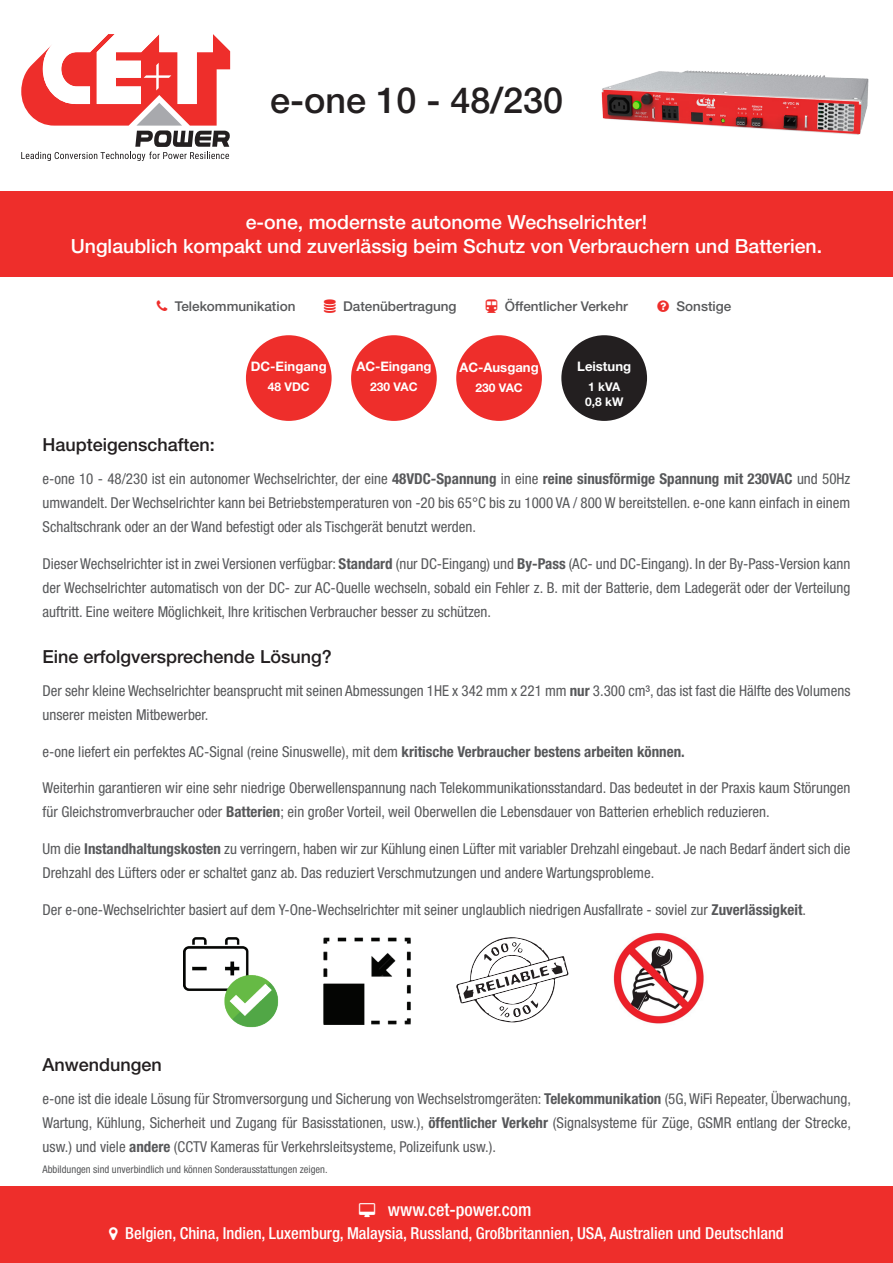
<style>
.page{position:relative;width:893px;height:1263px;background:#fff}
.page>*{position:absolute;margin:0;border:0;box-sizing:border-box;transform-origin:0 0}
.t1{font:500 36px "Helvetica Neue LT Std";color:#231f20}
.Title_Definition{font:500 19.5px "Helvetica Neue LT Std";color:#fff}
.Heading{font:500 18px "Helvetica Neue LT Std";color:#231f20}
.t2{font:500 condensed 18px "Helvetica Neue LT Std";color:#fff}
.t3{font:500 condensed 16.5px "Helvetica Neue LT Std";color:#fff}
.BT{font:condensed 15px/24px "Helvetica Neue LT Std";color:#57585a;text-align:justify}
.Application{font:500 13.5px "Helvetica Neue LT Std";color:#57585a}
.Power{font:700 13.2px "Helvetica Neue LT Std";color:#fff}
.Power_Value{font:700 12px "Helvetica Neue LT Std";color:#fff}
.Note{font:condensed 10.5px "Helvetica Neue LT Std";color:#57585a}
.s1{font-weight:700}
</style>
<div class="page">
<div style="left:0;top:1186px;width:893px;height:77px;background:#ee2e2b"></div>
<svg style="left:21px;top:34px;width:209px;height:127px"></svg>
<div style="left:0;top:191px;width:893px;height:85px;background:#ee2e2b"></div>
<div style="left:351px;top:335px;width:86px;height:86px;background:#ee2e2b;border-radius:50%"></div>
<div style="left:246px;top:335px;width:86px;height:86px;background:#ee2e2b;border-radius:50%"></div>
<div style="left:456px;top:335px;width:86px;height:86px;background:#ee2e2b;border-radius:50%"></div>
<div style="left:561px;top:335px;width:86px;height:86px;background:#231f20;border-radius:50%"></div>
<svg style="left:456px;top:937px;width:113px;height:86px"></svg>
<img style="left:183px;top:937px;width:96px;height:91px">
<img style="left:323px;top:937px;width:88px;height:88px">
<img style="left:613px;top:933px;width:91px;height:91px">
<img style="left:601px;top:70px;width:268px;height:65px">
<p class="t1" style="left:270px;top:78px;width:294px">e-one 10 - 48/230</p>
<p class="Title_Definition" style="left:246px;top:211px;width:403px">e-one, modernste autonome Wechselrichter!</p>
<p class="Title_Definition" style="left:71px;top:234px;width:753px">Unglaublich kompakt und zuverlässig beim Schutz von Verbrauchern und Batterien.</p>
<p class="Application" style="left:175px;top:298px;width:122px">Telekommunikation</p>
<p class="Application" style="left:343px;top:298px;width:115px">Datenübertragung</p>
<p class="Application" style="left:505px;top:298px;width:125px">Öffentlicher Verkehr</p>
<p class="Application" style="left:676px;top:298px;width:56px">Sonstige</p>
<p class="Power" style="left:251px;top:358px;width:77px">DC-Eingang</p>
<p class="Power_Value" style="left:268px;top:379px;width:44px">48 VDC</p>
<p class="Power" style="left:356px;top:358px;width:77px">AC-Eingang</p>
<p class="Power_Value" style="left:370px;top:379px;width:49px">230 VAC</p>
<p class="Power" style="left:459px;top:359px;width:81px">AC-Ausgang</p>
<p class="Power_Value" style="left:475px;top:380px;width:49px">230 VAC</p>
<p class="Power" style="left:577px;top:358px;width:55px">Leistung</p>
<p class="Power_Value" style="left:588px;top:379px;width:34px">1 kVA</p>
<p class="Power_Value" style="left:585px;top:394px;width:40px">0,8 kW</p>
<p class="Heading" style="left:43px;top:434px;width:174px">Haupteigenschaften:</p>
<p class="BT" style="left:43px;top:467px;width:809px">e-one 10 - 48/230 ist ein autonomer Wechselrichter, der eine <span class="s1">48VDC-Spannung</span> in eine <span class="s1">reine sinusförmige Spannung mit 230VAC</span> und 50Hz umwandelt. Der Wechselrichter kann bei Betriebstemperaturen von -20 bis 65°C bis zu 1000 VA / 800 W bereitstellen. e-one kann einfach in einem Schaltschrank oder an der Wand befestigt oder als Tischgerät benutzt werden.</p>
<p class="BT" style="left:43px;top:551px;width:809px">Dieser Wechselrichter ist in zwei Versionen verfügbar: <span class="s1">Standard</span> (nur DC-Eingang) und <span class="s1">By-Pass</span> (AC- und DC-Eingang). In der By-Pass-Version kann der Wechselrichter automatisch von der DC- zur AC-Quelle wechseln, sobald ein Fehler z. B. mit der Batterie, dem Ladegerät oder der Verteilung auftritt. Eine weitere Möglichkeit, Ihre kritischen Verbraucher besser zu schützen.</p>
<p class="Heading" style="left:43px;top:646px;width:291px">Eine erfolgversprechende Lösung?</p>
<p class="BT" style="left:43px;top:678px;width:809px">Der sehr kleine Wechselrichter beansprucht mit seinen Abmessungen 1HE x 342 mm x 221 mm <span class="s1">nur</span> 3.300 cm³, das ist fast die Hälfte des Volumens unserer meisten Mitbewerber.</p>
<p class="BT" style="left:43px;top:739px;width:644px">e-one liefert ein perfektes AC-Signal (reine Sinuswelle), mit dem <span class="s1">kritische Verbraucher bestens arbeiten können.</span></p>
<p class="BT" style="left:43px;top:776px;width:809px">Weiterhin garantieren wir eine sehr niedrige Oberwellenspannung nach Telekommunikationsstandard. Das bedeutet in der Praxis kaum Störungen für Gleichstromverbraucher oder <span class="s1">Batterien</span>; ein großer Vorteil, weil Oberwellen die Lebensdauer von Batterien erheblich reduzieren.</p>
<p class="BT" style="left:43px;top:837px;width:809px">Um die <span class="s1">Instandhaltungskosten</span> zu verringern, haben wir zur Kühlung einen Lüfter mit variabler Drehzahl eingebaut. Je nach Bedarf ändert sich die<br>Drehzahl des Lüfters oder er schaltet ganz ab. Das reduziert Verschmutzungen und andere Wartungsprobleme.</p>
<p class="BT" style="left:43px;top:897px;width:765px">Der e-one-Wechselrichter basiert auf dem Y-One-Wechselrichter mit seiner unglaublich niedrigen Ausfallrate - soviel zur <span class="s1">Zuverlässigkeit</span>.</p>
<p class="Heading" style="left:43px;top:1054px;width:121px">Anwendungen</p>
<p class="BT" style="left:43px;top:1086px;width:810px">e-one ist die ideale Lösung für Stromversorgung und Sicherung von Wechselstromgeräten: <span class="s1">Telekommunikation</span> (5G, WiFi Repeater, Überwachung, Wartung, Kühlung, Sicherheit und Zugang für Basisstationen, usw.), <span class="s1">öffentlicher Verkehr</span> (Signalsysteme für Züge, GSMR entlang der Strecke, usw.) und viele <span class="s1">andere</span> (CCTV Kameras für Verkehrsleitsysteme, Polizeifunk usw.).</p>
<p class="Note" style="left:43px;top:1163px;width:287px">Abbildungen sind unverbindlich und können Sonderausstattungen zeigen.</p>
<p class="t2" style="left:388px;top:1198px;width:145px">www.cet-power.com</p>
<p class="t3" style="left:125px;top:1223px;width:660px">Belgien, China, Indien, Luxemburg, Malaysia, Russland, Großbritannien, USA, Australien und Deutschland</p>
</div>
